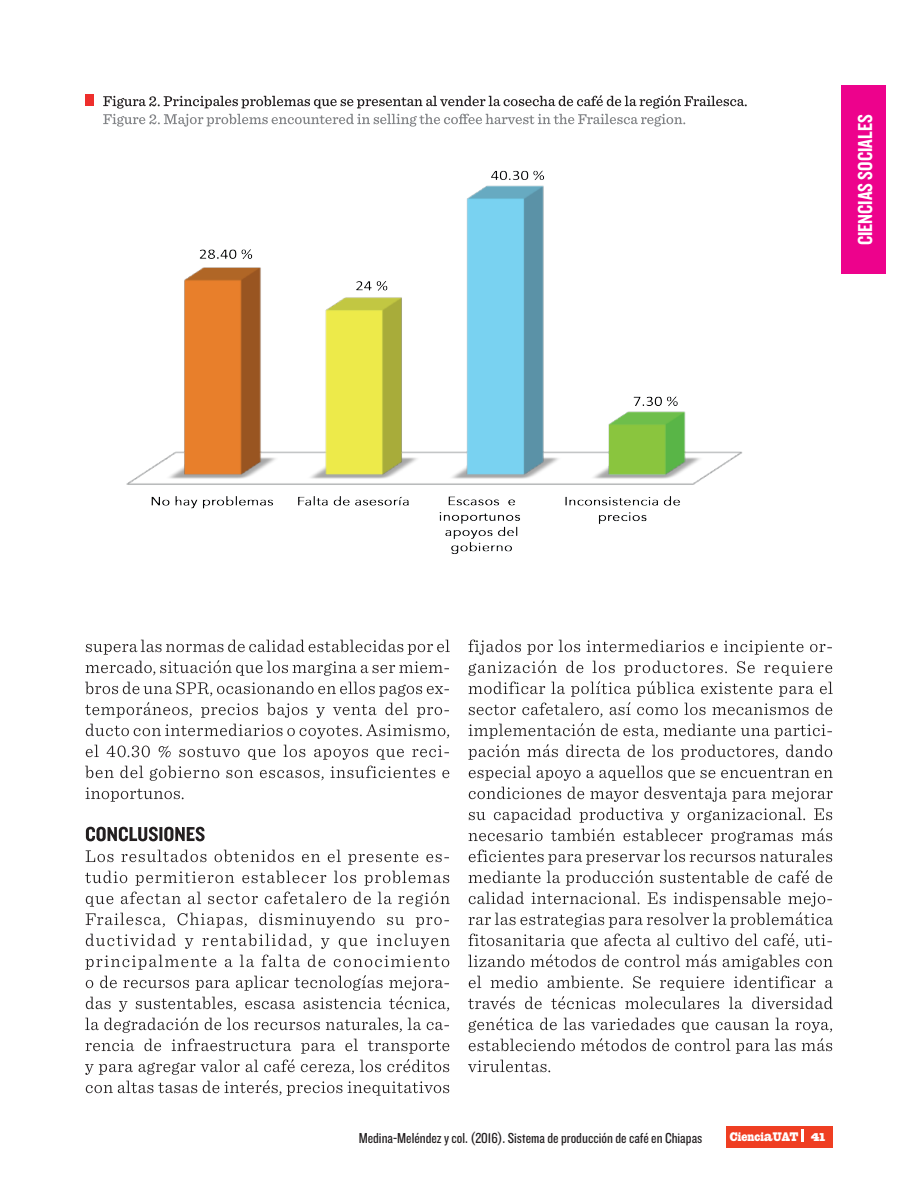
<style>
.page{position:relative;width:918px;height:1188px;background:#fff}
.page>*{position:absolute;margin:0;border:0;box-sizing:border-box;transform-origin:0 0}
.t1{font:21px "Knockout HTF49 Liteweight";color:#fff}
.t2{font:15px "Knockout HTF29 Junior Liteweight";color:#231f20}
.t3{font:12.3px "Giza Five Five";letter-spacing:.01em;color:#fff;scale:.82 1}
.t4{font:11.25px "Giza Five Five";color:#fff}
.s1{font-size:13.5px}
</style>
<div class="page">
<div style="left:727px;top:1127px;width:106px;height:21px;background:#ef3e22"></div>
<svg style="left:801px;top:1130px;width:2px;height:12px"></svg>
<div style="left:842px;top:86px;width:44px;height:188px;background:#ed028c"></div>
<img style="left:126px;top:170px;width:617px;height:384px">
<div style="left:85px;top:94px;width:9px;height:11px;background:#ee2f2c"></div>
<svg style="left:103px;top:95px;width:644px;height:32px"></svg>
<svg style="left:468px;top:1060px;width:82px;height:12px"></svg>
<svg style="left:468px;top:1017px;width:364px;height:37px"></svg>
<svg style="left:468px;top:976px;width:365px;height:33px"></svg>
<svg style="left:468px;top:892px;width:365px;height:78px"></svg>
<svg style="left:469px;top:850px;width:363px;height:36px"></svg>
<svg style="left:469px;top:808px;width:363px;height:36px"></svg>
<svg style="left:469px;top:787px;width:364px;height:15px"></svg>
<svg style="left:469px;top:766px;width:364px;height:15px"></svg>
<svg style="left:468px;top:723px;width:364px;height:37px"></svg>
<svg style="left:468px;top:640px;width:365px;height:77px"></svg>
<svg style="left:85px;top:1039px;width:364px;height:57px"></svg>
<svg style="left:85px;top:955px;width:364px;height:78px"></svg>
<svg style="left:86px;top:934px;width:364px;height:15px"></svg>
<svg style="left:86px;top:913px;width:363px;height:15px"></svg>
<svg style="left:85px;top:871px;width:365px;height:36px"></svg>
<svg style="left:86px;top:850px;width:363px;height:15px"></svg>
<svg style="left:86px;top:827px;width:119px;height:14px"></svg>
<svg style="left:86px;top:787px;width:98px;height:15px"></svg>
<svg style="left:85px;top:766px;width:364px;height:15px"></svg>
<svg style="left:86px;top:745px;width:363px;height:15px"></svg>
<svg style="left:86px;top:724px;width:363px;height:15px"></svg>
<svg style="left:85px;top:682px;width:364px;height:36px"></svg>
<svg style="left:86px;top:640px;width:364px;height:36px"></svg>
<h1 class="t1" style="left:854px;top:245px;width:132px;rotate:-90deg">CIENCIAS SOCIALES</h1>
<p class="t2" style="left:359px;top:1131px;width:345px">Medina-Meléndez y col. (2016). Sistema de producción de café en Chiapas</p>
<p class="t4" style="left:811px;top:1130px;width:15px">41</p>
<p class="t3" style="left:730px;top:1130px;width:85px">Cienci<span class="s1">a</span>UAT</p>
</div>
